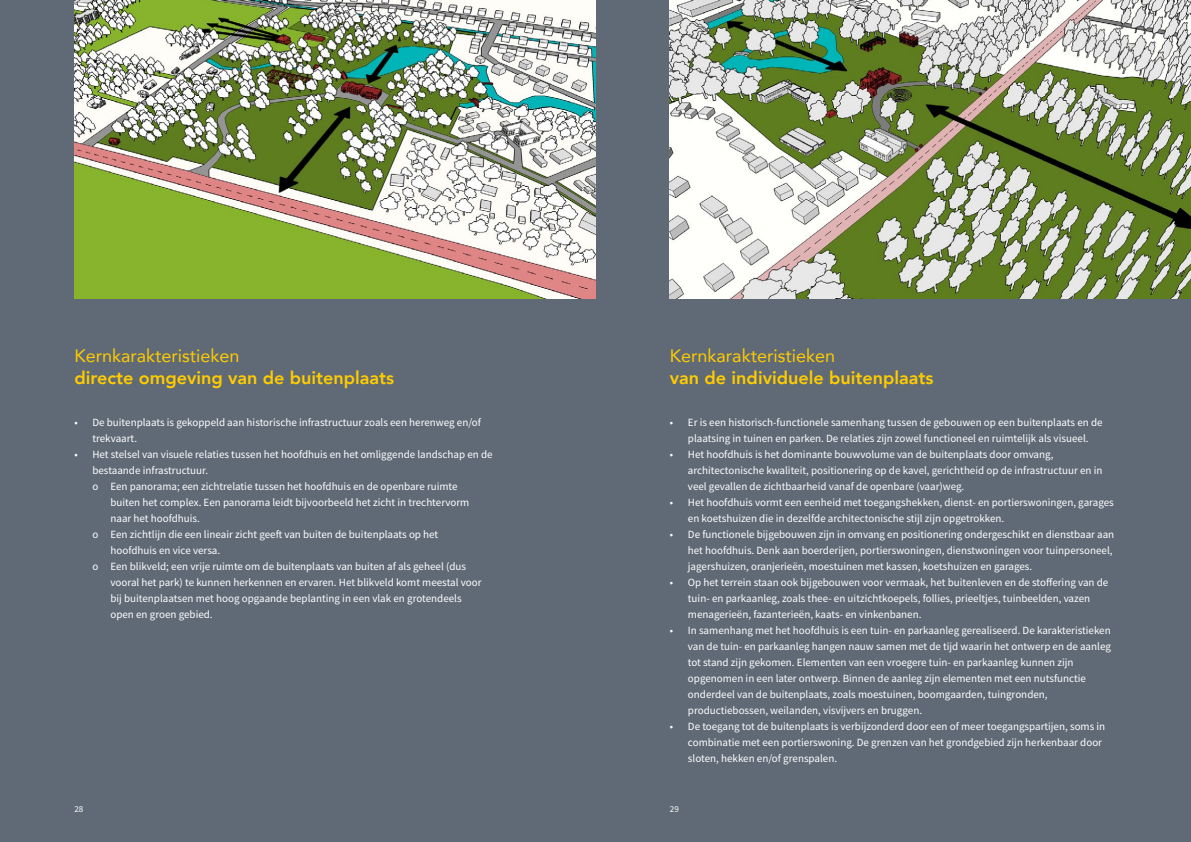
<style>
.page{position:relative;width:1191px;height:842px;background:#606a76}
.page>*{position:absolute;margin:0;border:0;box-sizing:border-box;transform-origin:0 0}
.SUBKOP_12{font:800 18px "Avenir";color:#fc0}
.SUBKOP_12-2{font:18px "Avenir";color:#fc0}
.SP_broodtekst{font:11px/16px "Source Sans Pro";color:#fff}
.t1{font:9px "Source Sans Pro";color:#fff}
</style>
<div class="page">
<img style="left:74px;top:0;width:521px;height:298px">
<img style="left:670px;top:0;width:521px;height:298px">
<p class="SUBKOP_12-2" style="left:74px;top:341px;width:167px">Kernkarakteristieken</p>
<p class="SUBKOP_12" style="left:74px;top:363px;width:321px">directe omgeving van de buitenplaats</p>
<p class="SP_broodtekst" style="left:92px;top:414px;width:390px;text-indent:-18px">• De buitenplaats is gekoppeld aan historische infrastructuur zoals een herenweg en/of trekvaart.</p>
<p class="SP_broodtekst" style="left:92px;top:446px;width:402px;text-indent:-18px">• Het stelsel van visuele relaties tussen het hoofdhuis en het omliggende landschap en de bestaande infrastructuur.</p>
<p class="SP_broodtekst" style="left:110px;top:478px;width:360px;text-indent:-18px">o Een panorama; een zichtrelatie tussen het hoofdhuis en de openbare ruimte buiten het complex. Een panorama leidt bijvoorbeeld het zicht in trechtervorm naar het hoofdhuis.</p>
<p class="SP_broodtekst" style="left:110px;top:526px;width:329px;text-indent:-18px">o Een zichtlijn die een lineair zicht geeft van buiten de buitenplaats op het hoofdhuis en vice versa.</p>
<p class="SP_broodtekst" style="left:110px;top:558px;width:372px;text-indent:-18px">o Een blikveld; een vrije ruimte om de buitenplaats van buiten af als geheel (dus vooral het park) te kunnen herkennen en ervaren. Het blikveld komt meestal voor bij buitenplaatsen met hoog opgaande beplanting in een vlak en grotendeels open en groen gebied.</p>
<p class="SUBKOP_12-2" style="left:670px;top:341px;width:167px">Kernkarakteristieken</p>
<p class="SUBKOP_12" style="left:670px;top:363px;width:265px">van de individuele buitenplaats</p>
<p class="SP_broodtekst" style="left:670px;top:414px;width:434px;text-align:center">• Er is een historisch-functionele samenhang tussen de gebouwen op een buitenplaats en de plaatsing in tuinen en parken. De relaties zijn zowel functioneel en ruimtelijk als visueel.</p>
<p class="SP_broodtekst" style="left:688px;top:446px;width:416px;text-indent:-18px">• Het hoofdhuis is het dominante bouwvolume van de buitenplaats door omvang, architectonische kwaliteit, positionering op de kavel, gerichtheid op de infrastructuur en in veel gevallen de zichtbaarheid vanaf de openbare (vaar)weg.</p>
<p class="SP_broodtekst" style="left:688px;top:494px;width:427px;text-indent:-18px">• Het hoofdhuis vormt een eenheid met toegangshekken, dienst- en portierswoningen, garages en koetshuizen die in dezelfde architectonische stijl zijn opgetrokken.</p>
<p class="SP_broodtekst" style="left:688px;top:526px;width:428px;text-indent:-18px">• De functionele bijgebouwen zijn in omvang en positionering ondergeschikt en dienstbaar aan het hoofdhuis. Denk aan boerderijen, portierswoningen, dienstwoningen voor tuinpersoneel, jagershuizen, oranjerieën, moestuinen met kassen, koetshuizen en garages.</p>
<p class="SP_broodtekst" style="left:688px;top:574px;width:422px;text-indent:-18px">• Op het terrein staan ook bijgebouwen voor vermaak, het buitenleven en de stoffering van de tuin- en parkaanleg, zoals thee- en uitzichtkoepels, follies, prieeltjes, tuinbeelden, vazen menagerieën, fazanterieën, kaats- en vinkenbanen.</p>
<p class="SP_broodtekst" style="left:688px;top:622px;width:424px;text-indent:-18px">• In samenhang met het hoofdhuis is een tuin- en parkaanleg gerealiseerd. De karakteristieken van de tuin- en parkaanleg hangen nauw samen met de tijd waarin het ontwerp en de aanleg tot stand zijn gekomen. Elementen van een vroegere tuin- en parkaanleg kunnen zijn opgenomen in een later ontwerp. Binnen de aanleg zijn elementen met een nutsfunctie onderdeel van de buitenplaats, zoals moestuinen, boomgaarden, tuingronden, productiebossen, weilanden, visvijvers en bruggen.</p>
<p class="SP_broodtekst" style="left:688px;top:718px;width:419px;text-indent:-18px">• De toegang tot de buitenplaats is verbijzonderd door een of meer toegangspartijen, soms in combinatie met een portierswoning. De grenzen van het grondgebied zijn herkenbaar door sloten, hekken en/of grenspalen.</p>
<p class="t1" style="left:74px;top:804px;width:10px">28</p>
<p class="t1" style="left:670px;top:804px;width:10px">29</p>
</div>
